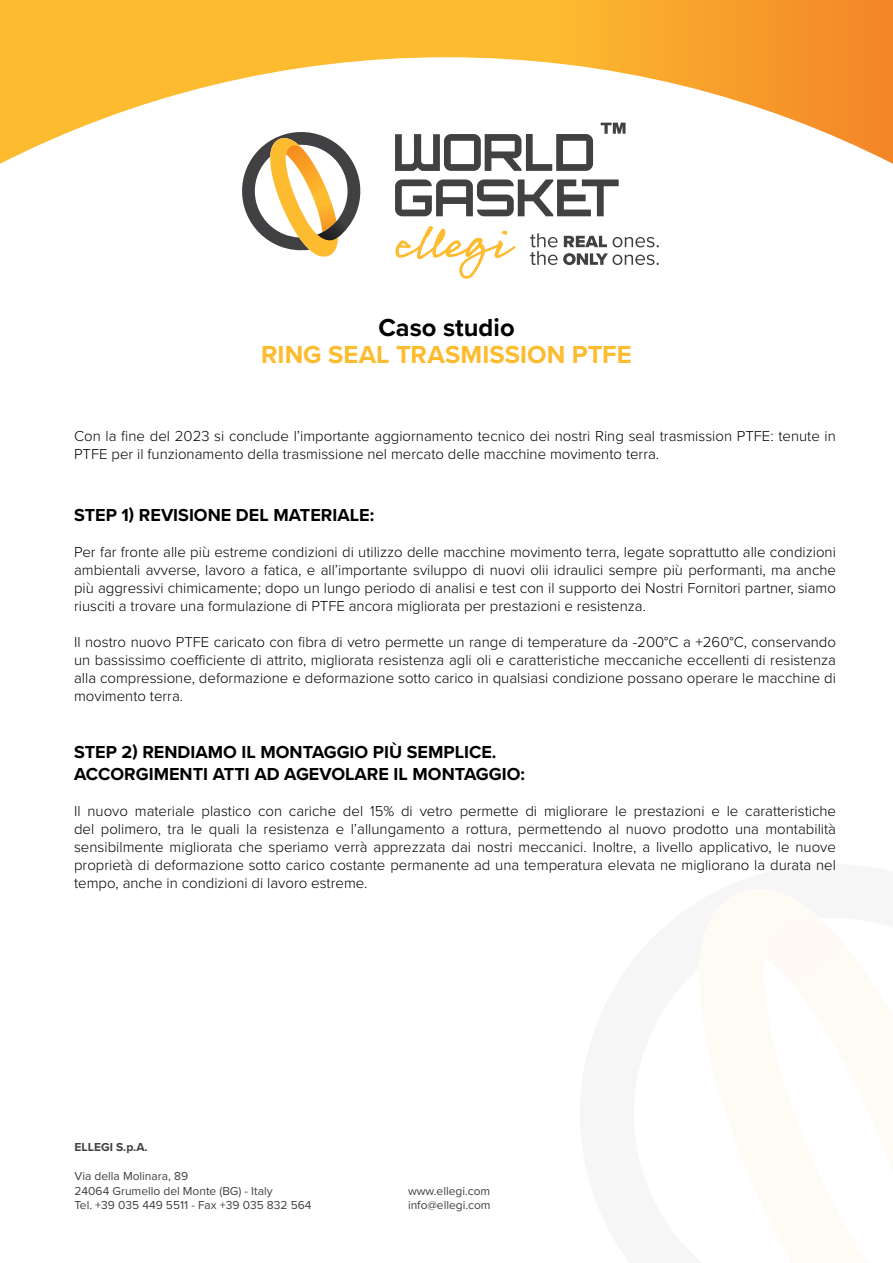
<style>
.page{position:relative;width:893px;height:1263px;background:#fff}
.page>*{position:absolute;margin:0;border:0;box-sizing:border-box;transform-origin:0 0}
.t1{font:700 25.5px "Proxima Nova";letter-spacing:.005em;color:#fdbb30}
.t2{font:700 25.5px "Proxima Nova";color:#000}
.t3{font:700 18px/21.6px "Proxima Nova";color:#000}
.t4{font:300 15px/18px "Proxima Nova";color:#000;text-align:justify}
.t5{font:12px/14.4px "Proxima Nova";color:#414042}
.t6{font:700 12px "Proxima Nova";color:#414042}
</style>
<div class="page">
<svg style="left:766px;top:920px;width:127px;height:165px"></svg>
<svg style="left:0;top:0;width:893px;height:164px"></svg>
<svg style="left:395px;top:226px;width:121px;height:53px"></svg>
<svg style="left:530px;top:233px;width:129px;height:32px"></svg>
<svg style="left:234px;top:124px;width:134px;height:133px"></svg>
<svg style="left:395px;top:134px;width:198px;height:37px"></svg>
<svg style="left:601px;top:123px;width:24px;height:11px"></svg>
<svg style="left:395px;top:179px;width:224px;height:37px"></svg>
<h1 class="t2" style="left:378px;top:308px;width:138px">Caso studio</h1>
<h1 class="t1" style="left:261px;top:335px;width:372px">RING SEAL TRASMISSION PTFE</h1>
<p class="t4" style="left:74px;top:426px;width:763px">Con la fine del 2023 si conclude l’importante aggiornamento tecnico dei nostri Ring seal trasmission PTFE: tenute in<br>PTFE per il funzionamento della trasmissione nel mercato delle macchine movimento terra.</p>
<p class="t3" style="left:74px;top:503px;width:302px">STEP 1) REVISIONE DEL MATERIALE:</p>
<p class="t4" style="left:74px;top:542px;width:763px">Per far fronte alle più estreme condizioni di utilizzo delle macchine movimento terra, legate soprattutto alle condizioni ambientali avverse, lavoro a fatica, e all’importante sviluppo di nuovi olii idraulici sempre più performanti, ma anche più aggressivi chimicamente; dopo un lungo periodo di analisi e test con il supporto dei Nostri Fornitori partner, siamo riusciti a trovare una formulazione di PTFE ancora migliorata per prestazioni e resistenza.</p>
<p class="t4" style="left:74px;top:632px;width:763px">Il nostro nuovo PTFE caricato con fibra di vetro permette un range di temperature da -200°C a +260°C, conservando un bassissimo coefficiente di attrito, migliorata resistenza agli oli e caratteristiche meccaniche eccellenti di resistenza alla compressione, deformazione e deformazione sotto carico in qualsiasi condizione possano operare le macchine di movimento terra.</p>
<p class="t3" style="left:74px;top:741px;width:452px">STEP 2) RENDIAMO IL MONTAGGIO PIÙ SEMPLICE.<br>ACCORGIMENTI ATTI AD AGEVOLARE IL MONTAGGIO:</p>
<p class="t4" style="left:74px;top:801px;width:763px">Il nuovo materiale plastico con cariche del 15% di vetro permette di migliorare le prestazioni e le caratteristiche del polimero, tra le quali la resistenza e l’allungamento a rottura, permettendo al nuovo prodotto una montabilità sensibilmente migliorata che speriamo verrà apprezzata dai nostri meccanici. Inoltre, a livello applicativo, le nuove proprietà di deformazione sotto carico costante permanente ad una temperatura elevata ne migliorano la durata nel tempo, anche in condizioni di lavoro estreme.</p>
<p class="t6" style="left:75px;top:1138px;width:75px">ELLEGI S.p.A.</p>
<p class="t5" style="left:75px;top:1168px;width:239px">Via della Molinara, 89<br>24064 Grumello del Monte (BG) - Italy<br>Tel. +39 035 449 5511 - Fax +39 035 832 564</p>
<p class="t5" style="left:408px;top:1183px;width:84px">www.ellegi.com info@ellegi.com</p>
</div>
